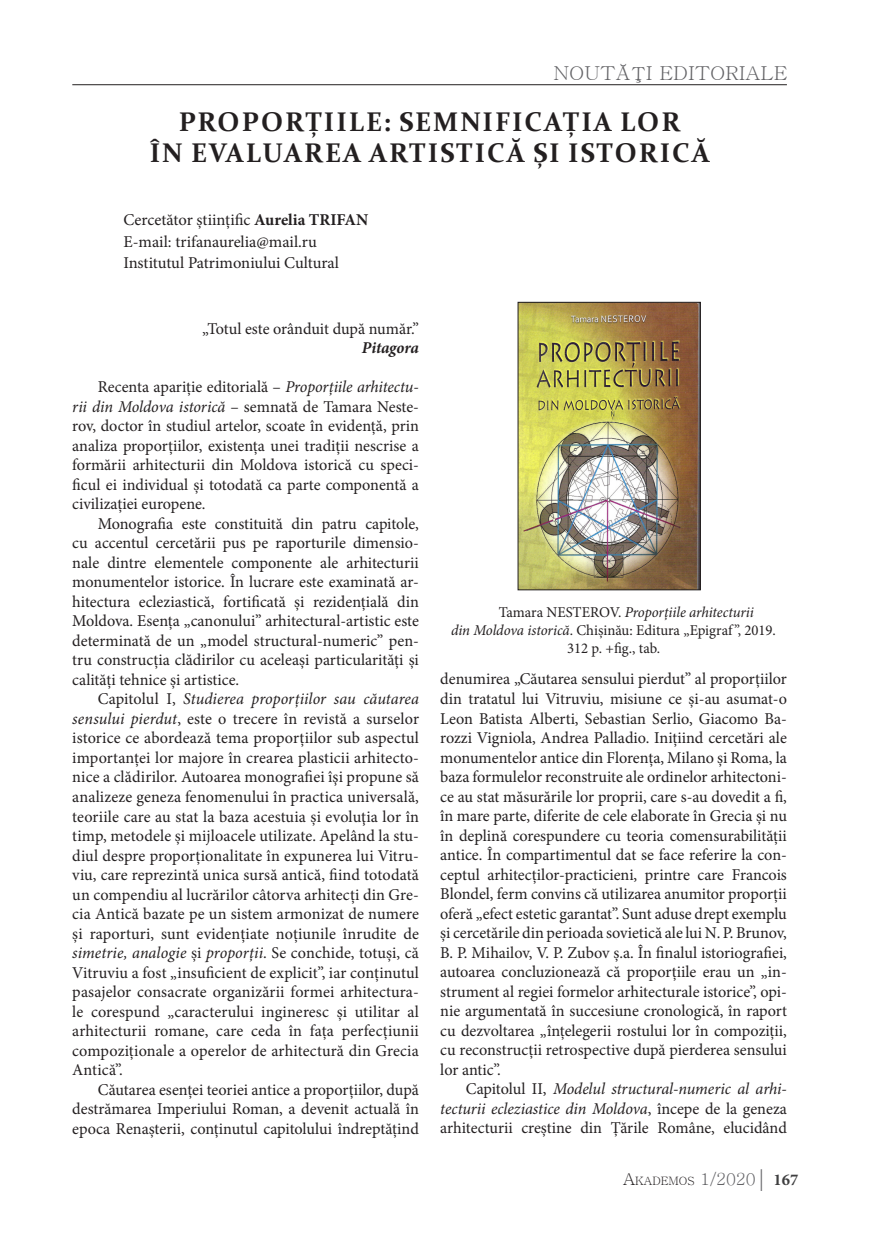
<style>
.page{position:relative;width:872px;height:1234px;background:#fff}
.page>*{position:absolute;margin:0;border:0;box-sizing:border-box;transform-origin:0 0}
.titluri{font:700 27px/31.5px "Constantia";letter-spacing:.07em;color:#231f20;text-align:center}
.t1{font:19.2px "Batang";color:#636366;scale:1.06 1}
.Text_de_baza{font:16.5px/19.5px "Minion Pro";color:#231f20;text-align:justify}
.Autor{font:16.5px "Minion Pro";color:#231f20}
.Text_de_baza-2{font:italic 700 16.5px "Minion Pro";letter-spacing:-.005em;color:#231f20}
.Text_de_baza-3{font:15px "Minion Pro";color:#231f20}
.Text_de_baza-4{font:italic 15px "Minion Pro";letter-spacing:-.01em;color:#231f20}
.t2{font:11.55px "Batang";color:#231f20}
.s1{font-weight:700}
.s2{font-style:italic}
.s3{font-style:normal}
.s4{font-size:16.5px}
.s5{font-size:16.5px;color:#636366}
.s6{font-family:"Garamond";font-size:24px;color:#636366}
.s7{font-family:"Minion Pro";font-weight:700;font-size:16.5px;color:#3e3e3f}
</style>
<div class="page">
<hr style="left:72px;top:84px;width:715px;height:1px;background:#231f20">
<img style="left:520px;top:304px;width:178px;height:284px">
<div style="left:518px;top:302px;width:182px;height:288px;border:1px solid #231f20"></div>
<p class="t1" style="left:553px;top:64px;width:222px">NOUTĂŢI EDITORIALE</p>
<p class="titluri" style="left:150px;top:105px;width:562px">PROPORȚIILE: SEMNIFICAȚIA LOR<br>ÎN EVALUAREA ARTISTICĂ ȘI ISTORICĂ</p>
<p class="Autor" style="left:123px;top:209px;width:247px">Cercetător științific <span class="s1">Aurelia TRIFAN</span></p>
<p class="Autor" style="left:123px;top:230px;width:195px">E-mail: trifanaurelia@mail.ru</p>
<p class="Autor" style="left:123px;top:251px;width:217px">Institutul Patrimoniului Cultural</p>
<p class="Text_de_baza" style="left:202px;top:318px;width:218px">„Totul este orânduit după număr.”</p>
<p class="Text_de_baza-2" style="left:362px;top:336px;width:59px">Pitagora</p>
<p class="Text_de_baza" style="left:72px;top:377px;width:348px;text-indent:26px">Recenta apariție editorială – <span class="s2">Proporțiile arhitectu&shy;rii din Moldova istorică</span> – semnată de Tamara Neste&shy;rov, doctor în studiul artelor, scoate în evidență, prin analiza proporțiilor, existența unei tradiții nescrise a formării arhitecturii din Moldova istorică cu speci&shy;ficul ei individual și totodată ca parte componentă a civilizației europene.</p>
<p class="Text_de_baza" style="left:72px;top:513px;width:348px;text-indent:26px">Monografia este constituită din patru capitole, cu accentul cercetării pus pe raporturile dimensio&shy;nale dintre elementele componente ale arhitecturii monumentelor istorice. În lucrare este examinată ar&shy;hitectura ecleziastică, fortificată și rezidențială din Moldova. Esența „canonului” arhitectural-artistic este determinată de un „model structural-numeric” pen&shy;tru construcția clădirilor cu aceleași particularități și calități tehnice și artistice.</p>
<p class="Text_de_baza" style="left:72px;top:689px;width:348px;text-indent:26px">Capitolul I, <span class="s2">Studierea proporțiilor sau căutarea sensului pierdut</span>, este o trecere în revistă a surselor istorice ce abordează tema proporțiilor sub aspectul importanței lor majore în crearea plasticii arhitecto&shy;nice a clădirilor. Autoarea monografiei îşi propune să analizeze geneza fenomenului în practica universală, teoriile care au stat la baza acestuia şi evoluţia lor în timp, metodele şi mijloacele utilizate. Apelând la stu&shy;diul despre proporționalitate în expunerea lui Vitru&shy;viu, care reprezintă unica sursă antică, fiind totodată un compendiu al lucrărilor câtorva arhitecți din Gre&shy;cia Antică bazate pe un sistem armonizat de numere și raporturi, sunt evidențiate noțiunile înrudite de <span class="s2">simetrie, analogie</span> și <span class="s2">proporții</span>. Se conchide, totuși, că Vitruviu a fost „insuficient de explicit”, iar conținutul pasajelor consacrate organizării formei arhitectura&shy;le corespund „caracterului ingineresc și utilitar al arhitecturii romane, care ceda în fața perfecțiunii compoziționale a operelor de arhitectură din Grecia Antică”.</p>
<p class="Text_de_baza" style="left:72px;top:1079px;width:348px;text-indent:26px">Căutarea esenței teoriei antice a proporțiilor, după destrămarea Imperiului Roman, a devenit actuală în epoca Renașterii, conținutul capitolului îndreptățind</p>
<p class="Text_de_baza-4" style="left:499px;top:601px;width:256px"><span class="s3">Tamara NESTEROV.</span> Proporțiile arhitecturii</p>
<p class="Text_de_baza-3" style="left:451px;top:619px;width:326px"><span class="s2">din Moldova istorică</span>. Chișinău: Editura „Epigraf ”, 2019.</p>
<p class="Text_de_baza-3" style="left:567px;top:637px;width:95px">312 p. +fig., tab.</p>
<p class="Text_de_baza" style="left:440px;top:669px;width:348px">denumirea „Căutarea sensului pierdut” al proporțiilor din tratatul lui Vitruviu, misiune ce și-au asumat-o Leon Batista Alberti, Sebastian Serlio, Giacomo Ba&shy;rozzi Vigniola, Andrea Palladio. Inițiind cercetări ale monumentelor antice din Florența, Milano și Roma, la baza formulelor reconstruite ale ordinelor arhitectoni&shy;ce au stat măsurările lor proprii, care s-au dovedit a fi, în mare parte, diferite de cele elaborate în Grecia și nu în deplină corespundere cu teoria comensurabilității antice. În compartimentul dat se face referire la con&shy;ceptul arhitecților-practicieni, printre care Francois Blondel, ferm convins că utilizarea anumitor proporții oferă „efect estetic garantat”. Sunt aduse drept exemplu și cercetările din perioada sovietică ale lui N. P. Brunov, B. P. Mihailov, V. P. Zubov ș.a. În finalul istoriografiei, autoarea concluzionează că proporțiile erau un „in&shy;strument al regiei formelor arhitecturale istorice”, opi&shy;nie argumentată în succesiune cronologică, în raport cu dezvoltarea „înțelegerii rostului lor în compoziții, cu reconstrucții retrospective după pierderea sensului lor antic”.</p>
<p class="Text_de_baza" style="left:440px;top:1079px;width:348px;text-indent:26px">Capitolul II, <span class="s2">Modelul structural-numeric al arhi&shy;tecturii ecleziastice din Moldova</span>, începe de la geneza arhitecturii creștine din Țările Române, elucidând</p>
<p class="t2" style="left:623px;top:1175px;width:177px"><span class="s4">A</span>KADEMOS <span class="s5">1/2020</span><span class="s6">|</span> <span class="s7">167</span></p>
</div>
